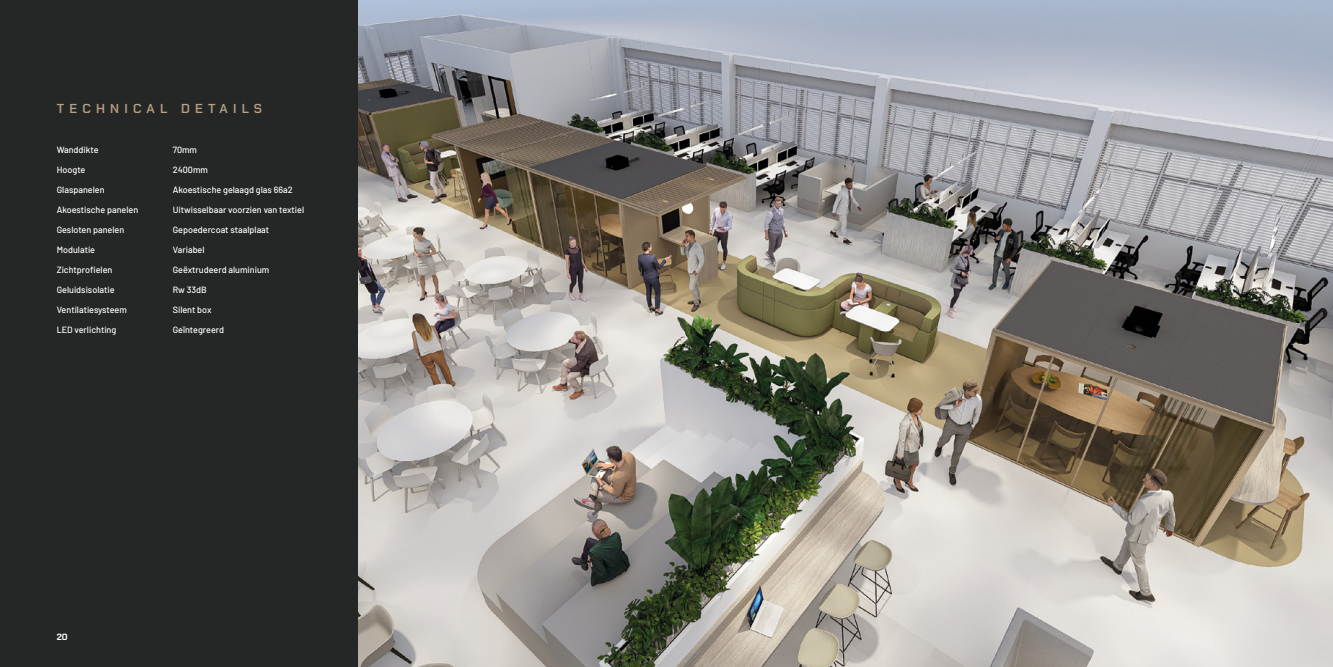
<style>
.page{position:relative;width:1333px;height:667px;background:#fff}
.page>*{position:absolute;margin:0;border:0;box-sizing:border-box;transform-origin:0 0}
.t1{font:600 13px "Chakra Petch";letter-spacing:.4em;color:#b7a083}
.t2{font:500 9px "Barlow";color:#fff}
.t3{font:700 9px "Chakra Petch";color:#fff}
</style>
<div class="page">
<div style="left:0;top:0;width:666px;height:666px;background:#252626"></div>
<img style="left:358px;top:0;width:974px;height:666px">
<h1 class="t1" style="left:57px;top:101px;width:207px">TECHNICAL DETAILS</h1>
<p class="t2" style="left:57px;top:143px;width:43px">Wanddikte</p>
<p class="t2" style="left:173px;top:143px;width:26px">70mm</p>
<p class="t2" style="left:57px;top:163px;width:30px">Hoogte</p>
<p class="t2" style="left:173px;top:163px;width:37px">2400mm</p>
<p class="t2" style="left:57px;top:183px;width:49px">Glaspanelen</p>
<p class="t2" style="left:173px;top:183px;width:121px">Akoestische gelaagd glas 66a2</p>
<p class="t2" style="left:57px;top:203px;width:83px">Akoestische panelen</p>
<p class="t2" style="left:173px;top:203px;width:133px">Uitwisselbaar voorzien van textiel</p>
<p class="t2" style="left:57px;top:226px;width:69px">Gesloten panelen</p>
<p class="t2" style="left:173px;top:226px;width:98px">Gepoedercoat staalplaat</p>
<p class="t2" style="left:57px;top:246px;width:40px">Modulatie</p>
<p class="t2" style="left:173px;top:246px;width:33px">Variabel</p>
<p class="t2" style="left:57px;top:263px;width:57px">Zichtprofielen</p>
<p class="t2" style="left:173px;top:263px;width:98px">Geëxtrudeerd aluminium</p>
<p class="t2" style="left:57px;top:283px;width:59px">Geluidsisolatie</p>
<p class="t2" style="left:173px;top:283px;width:36px">Rw 33dB</p>
<p class="t2" style="left:57px;top:303px;width:72px">Ventilatiesysteem</p>
<p class="t2" style="left:173px;top:303px;width:40px">Silent box</p>
<p class="t2" style="left:57px;top:323px;width:61px">LED verlichting</p>
<p class="t2" style="left:173px;top:323px;width:53px">Geïntegreerd</p>
<p class="t3" style="left:57px;top:631px;width:13px">20</p>
</div>
